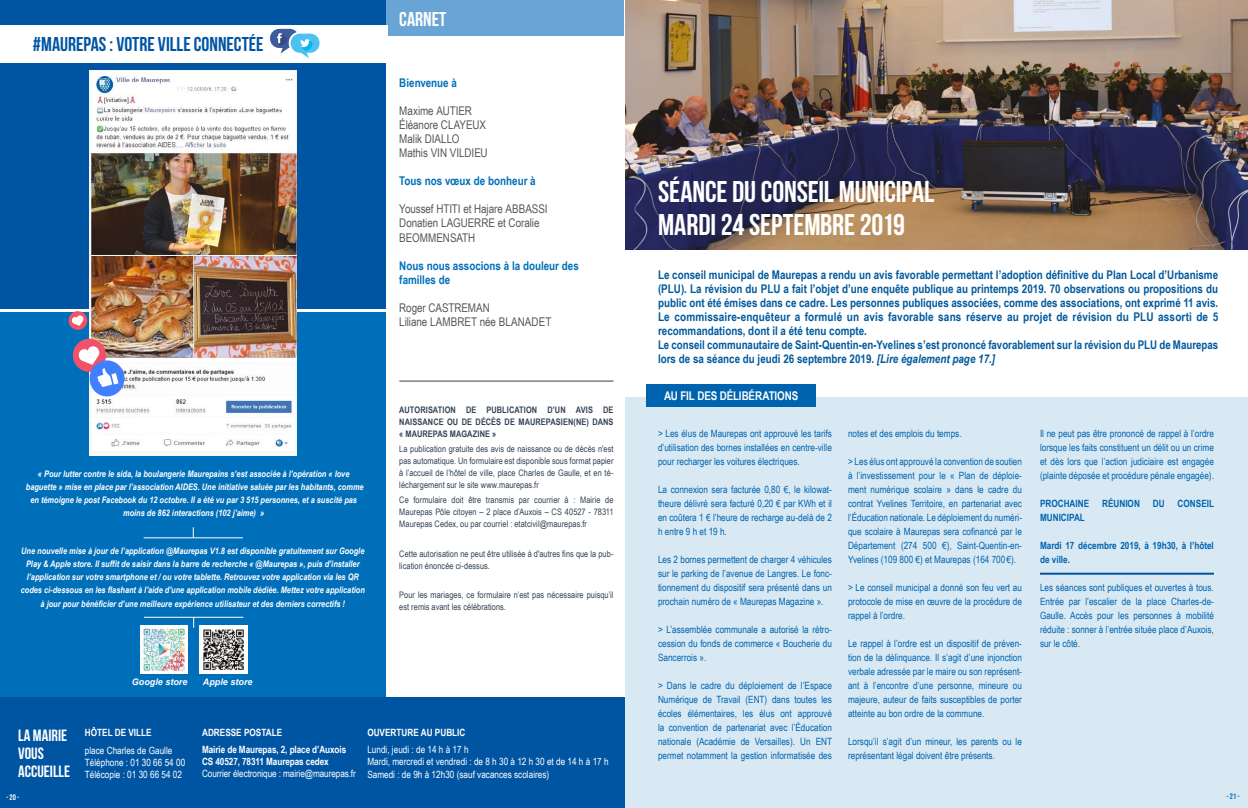
<style>
.page{position:relative;width:1248px;height:808px;background:#fff}
.page>*{position:absolute;margin:0;border:0;box-sizing:border-box;transform-origin:0 0}
.t1{font:30px/33px "Bebas Neue";letter-spacing:-.005em;color:#fff}
.t2{font:20px "Bebas Neue";color:#0055a3}
.t3{font:20px "Bebas Neue";color:#fff}
.t4{font:16.3px/18.3px "Bebas Neue";color:#fff}
.t5{font:700 12px/14px "Arial Narrow";color:#005a9e}
.t6{font:12px/14px "Arial Narrow";letter-spacing:-.005em;color:#575756}
.t7{font:700 12px/14px "Arial Narrow";color:#006fb9}
.t8{font:700 12px "Arial Narrow";letter-spacing:-.01em;color:#fff}
.t9{font:10px/14px "Arial Narrow";color:#0063af;text-align:justify}
.t10{font:10px/12px "Arial Narrow";color:#fff}
.t11{font:700 10px/17.7px "Arial Narrow";letter-spacing:-.01em;color:#fff}
.t12{font:700 10px/14px "Arial Narrow";color:#0063af}
.t13{font:italic 700 9px/13px "Arial Narrow";color:#fff;text-align:center}
.t14{font:9px/12px "Arial Narrow";letter-spacing:.005em;color:#324255;text-align:justify}
.t15{font:700 9px/12px "Arial Narrow";letter-spacing:.01em;color:#324255;text-align:justify}
.t16{font:italic 700 9px "Arial";color:#fff}
.t17{font:8px "Bebas Neue";color:#0063af}
.t18{font:8px "Bebas Neue";color:#fff}
.s1{font-style:italic}
</style>
<div class="page">
<div style="left:0;top:313px;width:431px;height:495px;background:#006fb9"></div>
<div style="left:0;top:0;width:431px;height:309px;background:#0055a3"></div>
<div style="left:625px;top:397px;width:622px;height:411px;background:#d8e9f3"></div>
<img style="left:625px;top:0;width:622px;height:250px">
<div style="left:646px;top:384px;width:169px;height:22px;background:#0063af"></div>
<hr style="left:1039px;top:573px;width:174px;height:2px;background:#0055a3">
<div style="left:386px;top:36px;width:237px;height:662px;background:#fff"></div>
<div style="left:386px;top:0;width:237px;height:36px;background:#68a4d6"></div>
<div style="left:0;top:698px;width:624px;height:110px;background:#0055a3"></div>
<div style="left:0;top:25px;width:387px;height:37px;background:#fff"></div>
<svg style="left:270px;top:28px;width:50px;height:31px"></svg>
<hr style="left:144px;top:617px;width:99px;height:1px;background:#fff">
<img style="left:140px;top:626px;width:48px;height:47px">
<img style="left:200px;top:626px;width:47px;height:47px">
<hr style="left:144px;top:537px;width:99px;height:1px;background:#fff">
<img style="left:89px;top:71px;width:207px;height:385px">
<svg style="left:67px;top:311px;width:21px;height:19px"></svg>
<svg style="left:72px;top:337px;width:54px;height:61px"></svg>
<hr style="left:399px;top:381px;width:214px;height:1px;background:#324255">
<h2 class="t2" style="left:33px;top:33px;width:232px">#MAUREPAS : VOTRE VILLE CONNECTÉE</h2>
<p class="t13" style="left:26px;top:466px;width:339px">« Pour lutter contre le sida, la boulangerie Maurepains s’est associée à l’opération « love baguette » mise en place par l’association AIDES. Une initiative saluée par les habitants, comme en témoigne le post Facebook du 12 octobre. Il a été vu par 3 515 personnes, et a suscité pas moins de 862 interactions (102 j’aime) »</p>
<p class="t13" style="left:21px;top:543px;width:345px">Une nouvelle mise à jour de l’application @Maurepas V1.8 est disponible gratuitement sur Google Play &amp; Apple store. Il suffit de saisir dans la barre de recherche « @Maurepas », puis d’installer l’application sur votre smartphone et / ou votre tablette. Retrouvez votre application via les QR codes ci-dessous en les flashant à l'aide d'une application mobile dédiée. Mettez votre application</p>
<p class="t13" style="left:41px;top:597px;width:306px">à jour pour bénéficier d’une meilleure expérience utilisateur et des derniers correctifs !</p>
<p class="t16" style="left:132px;top:675px;width:57px">Google store</p>
<p class="t16" style="left:203px;top:675px;width:51px">Apple store</p>
<h2 class="t3" style="left:399px;top:8px;width:48px">CARNET</h2>
<p class="t7" style="left:399px;top:76px;width:59px">Bienvenue à</p>
<p class="t6" style="left:399px;top:104px;width:90px">Maxime AUTIER<br>Éléanore CLAYEUX<br>Malik DIALLO<br>Mathis VIN VILDIEU</p>
<p class="t7" style="left:399px;top:174px;width:138px">Tous nos vœux de bonheur à</p>
<p class="t6" style="left:399px;top:202px;width:150px">Youssef HTITI et Hajare ABBASSI<br>Donatien LAGUERRE et Coralie<br>BEOMMENSATH</p>
<p class="t7" style="left:399px;top:258px;width:181px">Nous nous associons à la douleur des familles de</p>
<p class="t6" style="left:399px;top:300px;width:153px">Roger CASTREMAN<br>Liliane LAMBRET née BLANADET</p>
<p class="t15" style="left:399px;top:404px;width:216px">AUTORISATION DE PUBLICATION D’UN AVIS DE NAISSANCE OU DE DÉCÈS DE MAUREPASIEN(NE) DANS « MAUREPAS MAGAZINE »</p>
<p class="t14" style="left:399px;top:443px;width:216px">La publication gratuite des avis de naissance ou de décès n'est pas automatique. Un formulaire est disponible sous format papier à l’accueil de l’hôtel de ville, place Charles de Gaulle, et en té&shy;léchargement sur le site www.maurepas.fr</p>
<p class="t14" style="left:399px;top:493px;width:216px">Ce formulaire doit être transmis par courrier à : Mairie de Maurepas Pôle citoyen – 2 place d’Auxois – CS 40527 - 78311<br>Maurepas Cedex, ou par courriel : etatcivil@maurepas.fr</p>
<p class="t14" style="left:399px;top:547px;width:216px">Cette autorisation ne peut être utilisée à d'autres fins que la pub&shy;lication énoncée ci-dessus.</p>
<p class="t14" style="left:399px;top:589px;width:216px">Pour les mariages, ce formulaire n’est pas nécessaire puisqu’il est remis avant les célébrations.</p>
<p class="t11" style="left:85px;top:723px;width:68px">HÔTEL DE VILLE</p>
<p class="t10" style="left:85px;top:744px;width:102px">place Charles de Gaulle<br>Téléphone : 01 30 66 54 00<br>Télécopie : 01 30 66 54 02</p>
<h3 class="t4" style="left:18px;top:726px;width:53px">LA MAIRIE<br>VOUS<br>ACCUEILLE</h3>
<p class="t11" style="left:202px;top:723px;width:146px">ADRESSE POSTALE<br>Mairie de Maurepas, 2, place d’Auxois</p>
<p class="t11" style="left:202px;top:752px;width:128px">CS 40527, 78311 Maurepas cedex</p>
<p class="t10" style="left:202px;top:767px;width:155px">Courrier électronique : mairie@maurepas.fr</p>
<p class="t18" style="left:6px;top:792px;width:15px">- 20 -</p>
<p class="t11" style="left:367px;top:723px;width:100px">OUVERTURE AU PUBLIC</p>
<p class="t10" style="left:367px;top:743px;width:243px">Lundi, jeudi : de 14 h à 17 h<br>Mardi, mercredi et vendredi : de 8 h 30 à 12 h 30 et de 14 h à 17 h</p>
<p class="t10" style="left:367px;top:768px;width:183px">Samedi : de 9h à 12h30 (sauf vacances scolaires)</p>
<h1 class="t1" style="left:658px;top:175px;width:278px">SÉANCE DU CONSEIL MUNICIPAL<br>MARDI 24 SEPTEMBRE 2019</h1>
<p class="t5" style="left:658px;top:267px;width:561px">Le conseil municipal de Maurepas a rendu un avis favorable permettant l’adoption définitive du Plan Local d’Urbanisme (PLU). La révision du PLU a fait l’objet d’une enquête publique au printemps 2019. 70 observations ou propositions du public ont été émises dans ce cadre. Les personnes publiques associées, comme des associations, ont exprimé 11 avis.<br>Le commissaire-enquêteur a formulé un avis favorable sans réserve au projet de révision du PLU assorti de 5 recommandations, dont il a été tenu compte.<br>Le conseil communautaire de Saint-Quentin-en-Yvelines s’est prononcé favorablement sur la révision du PLU de Maurepas lors de sa séance du jeudi 26 septembre 2019. <span class="s1">[Lire également page 17.]</span></p>
<p class="t8" style="left:664px;top:386px;width:136px">AU FIL DES DÉLIBÉRATIONS</p>
<p class="t9" style="left:658px;top:426px;width:175px">&gt; Les élus de Maurepas ont approuvé les tarifs d’utilisation des bornes installées en centre-ville pour recharger les voitures électriques.</p>
<p class="t9" style="left:658px;top:482px;width:175px">La connexion sera facturée 0,80 €, le kilowat&shy;theure délivré sera facturé 0,20 € par KWh et il en coûtera 1 € l’heure de recharge au-delà de 2 h entre 9 h et 19 h.</p>
<p class="t9" style="left:658px;top:552px;width:175px">Les 2 bornes permettent de charger 4 véhicules sur le parking de l’avenue de Langres. Le fonc&shy;tionnement du dispositif sera présenté dans un prochain numéro de « Maurepas Magazine ».</p>
<p class="t9" style="left:658px;top:622px;width:175px">&gt; L’assemblée communale a autorisé la rétro&shy;cession du fonds de commerce « Boucherie du Sancerrois ».</p>
<p class="t9" style="left:658px;top:678px;width:175px">&gt; Dans le cadre du déploiement de l’Espace Numérique de Travail (ENT) dans toutes les écoles élémentaires, les élus ont approuvé la convention de partenariat avec l’Éducation nationale (Académie de Versailles). Un ENT permet notamment la gestion informatisée des</p>
<p class="t9" style="left:848px;top:426px;width:115px">notes et des emplois du temps.</p>
<p class="t9" style="left:848px;top:454px;width:175px">&gt; Les élus ont approuvé la convention de soutien à l’investissement pour le « Plan de déploie&shy;ment numérique scolaire » dans le cadre du contrat Yvelines Territoire, en partenariat avec l’Éducation nationale. Le déploiement du numéri&shy;que scolaire à Maurepas sera cofinancé par le Département (274 500 €), Saint-Quentin-en-Yvelines (109 800 €) et Maurepas (164 700 €).</p>
<p class="t9" style="left:848px;top:580px;width:175px">&gt; Le conseil municipal a donné son feu vert au protocole de mise en œuvre de la procédure de rappel à l’ordre.</p>
<p class="t9" style="left:848px;top:636px;width:175px">Le rappel à l’ordre est un dispositif de préven&shy;tion de la délinquance. Il s’agit d’une injonction verbale adressée par le maire ou son représent&shy;ant à l’encontre d’une personne, mineure ou majeure, auteur de faits susceptibles de porter atteinte au bon ordre de la commune.</p>
<p class="t9" style="left:848px;top:734px;width:175px">Lorsqu’il s’agit d’un mineur, les parents ou le représentant légal doivent être présents.</p>
<p class="t9" style="left:1039px;top:426px;width:175px">Il ne peut pas être prononcé de rappel à l’ordre lorsque les faits constituent un délit ou un crime et dès lors que l’action judiciaire est engagée (plainte déposée et procédure pénale engagée).</p>
<p class="t12" style="left:1039px;top:496px;width:51px">PROCHAINE</p>
<p class="t12" style="left:1101px;top:496px;width:39px">RÉUNION</p>
<p class="t12" style="left:1152px;top:496px;width:13px">DU</p>
<p class="t12" style="left:1177px;top:496px;width:38px">CONSEIL</p>
<p class="t12" style="left:1039px;top:510px;width:46px">MUNICIPAL</p>
<p class="t12" style="left:1039px;top:538px;width:175px">Mardi 17 décembre 2019, à 19h30, à l’hôtel de ville.</p>
<p class="t9" style="left:1039px;top:580px;width:175px">Les séances sont publiques et ouvertes à tous.<br>Entrée par l’escalier de la place Charles-de-Gaulle. Accès pour les personnes à mobilité réduite : sonner à l’entrée située place d’Auxois, sur le côté.</p>
<p class="t17" style="left:1226px;top:792px;width:15px">- 21 -</p>
</div>
